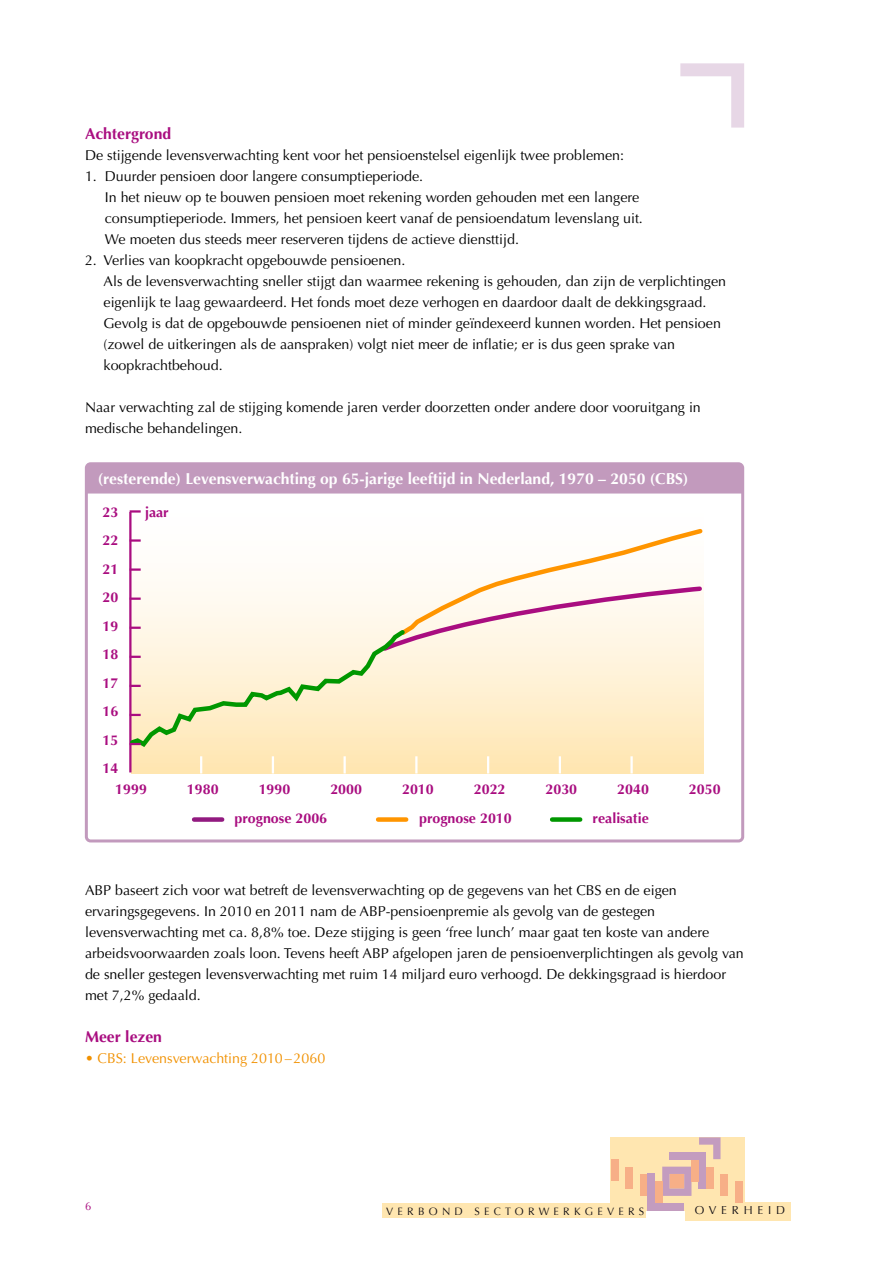
<style>
.page{position:relative;width:893px;height:1263px;background:#fff}
.page>*{position:absolute;margin:0;border:0;box-sizing:border-box;transform-origin:0 0}
.t1{font:700 15.75px "Optima";color:#fff}
.t2{font:700 15.75px "Optima LT Std";color:#a90d80}
.t3{font:14.25px/21px "Optima LT Std";color:#000}
.t4{font:700 14.25px/28.5px "Optima";color:#a90d80;text-align:justify}
.t5{font:14.25px "Optima LT Std";color:#f19100}
.t6{font:11.55px "Optima";letter-spacing:.42em;color:#141015}
.t7{font:11.25px "Optima LT Std";color:#a90d80}
.t8{font:10.65px "Optima";letter-spacing:.4em;color:#141015}
</style>
<div class="page">
<div style="left:686px;top:1201px;width:105px;height:19px;background:#ffe6b0"></div>
<div style="left:383px;top:1203px;width:263px;height:15px;background:#ffe6b0"></div>
<div style="left:610px;top:1137px;width:134px;height:74px;background:#ffe6b0"></div>
<div style="left:611px;top:1159px;width:7px;height:22px;background:#f7af87"></div>
<div style="left:626px;top:1166px;width:7px;height:22px;background:#f7af87"></div>
<div style="left:640px;top:1174px;width:8px;height:22px;background:#f7af87"></div>
<svg style="left:662px;top:1166px;width:29px;height:30px"></svg>
<div style="left:648px;top:1203px;width:36px;height:7px;background:#c39cbf"></div>
<div style="left:648px;top:1174px;width:7px;height:36px;background:#c39cbf"></div>
<div style="left:670px;top:1152px;width:36px;height:7px;background:#c39cbf"></div>
<div style="left:699px;top:1152px;width:7px;height:36px;background:#c39cbf"></div>
<svg style="left:699px;top:1137px;width:21px;height:22px"></svg>
<div style="left:655px;top:1181px;width:7px;height:22px;background:#f7af87"></div>
<div style="left:691px;top:1159px;width:8px;height:22px;background:#f7af87"></div>
<div style="left:706px;top:1166px;width:7px;height:22px;background:#f7af87"></div>
<div style="left:720px;top:1174px;width:8px;height:22px;background:#f7af87"></div>
<div style="left:735px;top:1181px;width:7px;height:22px;background:#f7af87"></div>
<svg style="left:680px;top:63px;width:64px;height:65px"></svg>
<div style="left:131px;top:750px;width:573px;height:23px;background:#ffe7b5"></div>
<div style="left:89px;top:466px;width:651px;height:27px;background:#c29abd"></div>
<div style="left:85px;top:462px;width:659px;height:380px;border:3px solid #c29abd;border-radius:4px"></div>
<hr style="left:129px;top:512px;width:3px;height:260px;background:#a90d80">
<hr style="left:630px;top:756px;width:3px;height:17px;background:#fff">
<svg style="left:559px;top:756px;width:2px;height:17px"></svg>
<svg style="left:487px;top:756px;width:2px;height:17px"></svg>
<svg style="left:415px;top:756px;width:2px;height:17px"></svg>
<svg style="left:344px;top:756px;width:2px;height:17px"></svg>
<svg style="left:272px;top:756px;width:2px;height:17px"></svg>
<svg style="left:200px;top:756px;width:2px;height:17px"></svg>
<svg style="left:130px;top:510px;width:11px;height:3px"></svg>
<div style="left:194px;top:817px;width:28px;height:5px;background:#921a80"></div>
<div style="left:378px;top:817px;width:28px;height:5px;background:#ff9500"></div>
<div style="left:552px;top:817px;width:28px;height:5px;background:#009700"></div>
<svg style="left:129px;top:526px;width:575px;height:224px"></svg>
<p class="t2" style="left:85px;top:125px;width:88px">Achtergrond</p>
<p class="t3" style="left:85px;top:145px;width:541px">De stijgende levensverwachting kent voor het pensioenstelsel eigenlijk twee problemen:</p>
<p class="t3" style="left:105px;top:166px;width:540px;text-indent:-20px">1. Duurder pensioen door langere consumptieperiode.<br>In het nieuw op te bouwen pensioen moet rekening worden gehouden met een langere consumptieperiode. Immers, het pensioen keert vanaf de pensioendatum levenslang uit.<br>We moeten dus steeds meer reserveren tijdens de actieve diensttijd.</p>
<p class="t3" style="left:104px;top:250px;width:624px;text-indent:-18px">2. Verlies van koopkracht opgebouwde pensioenen.<br>Als de levensverwachting sneller stijgt dan waarmee rekening is gehouden, dan zijn de verplichtingen eigenlijk te laag gewaardeerd. Het fonds moet deze verhogen en daardoor daalt de dekkingsgraad.<br>Gevolg is dat de opgebouwde pensioenen niet of minder geïndexeerd kunnen worden. Het pensioen (zowel de uitkeringen als de aanspraken) volgt niet meer de inflatie; er is dus geen sprake van koopkrachtbehoud.</p>
<p class="t3" style="left:85px;top:397px;width:617px">Naar verwachting zal de stijging komende jaren verder doorzetten onder andere door vooruitgang in medische behandelingen.</p>
<p class="t1" style="left:98px;top:470px;width:592px">(resterende) Levensverwachting op 65-jarige leeftijd in Nederland, 1970 – 2050 (CBS)</p>
<p class="t4" style="left:102px;top:498px;width:17px">23<br>22<br>21<br>20<br>19<br>18<br>17<br>16<br>15<br>14</p>
<p class="t4" style="left:145px;top:498px;width:25px">jaar</p>
<p class="t4" style="left:115px;top:775px;width:33px">1999</p>
<p class="t4" style="left:187px;top:775px;width:33px">1980</p>
<p class="t4" style="left:259px;top:775px;width:33px">1990</p>
<p class="t4" style="left:330px;top:775px;width:33px">2000</p>
<p class="t4" style="left:402px;top:775px;width:33px">2010</p>
<p class="t4" style="left:474px;top:775px;width:33px">2022</p>
<p class="t4" style="left:545px;top:775px;width:33px">2030</p>
<p class="t4" style="left:617px;top:775px;width:33px">2040</p>
<p class="t4" style="left:689px;top:775px;width:33px">2050</p>
<p class="t4" style="left:235px;top:804px;width:94px">prognose 2006</p>
<p class="t4" style="left:419px;top:804px;width:94px">prognose 2010</p>
<p class="t4" style="left:593px;top:804px;width:58px">realisatie</p>
<p class="t3" style="left:85px;top:880px;width:660px">ABP baseert zich voor wat betreft de levensverwachting op de gegevens van het CBS en de eigen ervaringsgegevens. In 2010 en 2011 nam de ABP-pensioenpremie als gevolg van de gestegen levensverwachting met ca. 8,8% toe. Deze stijging is geen ‘free lunch’ maar gaat ten koste van andere arbeidsvoorwaarden zoals loon. Tevens heeft ABP afgelopen jaren de pensioenverplichtingen als gevolg van de sneller gestegen levensverwachting met ruim 14 miljard euro verhoogd. De dekkingsgraad is hierdoor met 7,2% gedaald.</p>
<p class="t2" style="left:85px;top:1028px;width:79px">Meer lezen</p>
<p class="t5" style="left:85px;top:1050px;width:242px">• CBS: Levensverwachting 2010–2060</p>
<p class="t7" style="left:85px;top:1200px;width:8px">6</p>
<p class="t8" style="left:386px;top:1205px;width:260px">VERBOND SECTORWERKGEVERS</p>
<p class="t6" style="left:695px;top:1203px;width:92px">OVERHEID</p>
</div>
